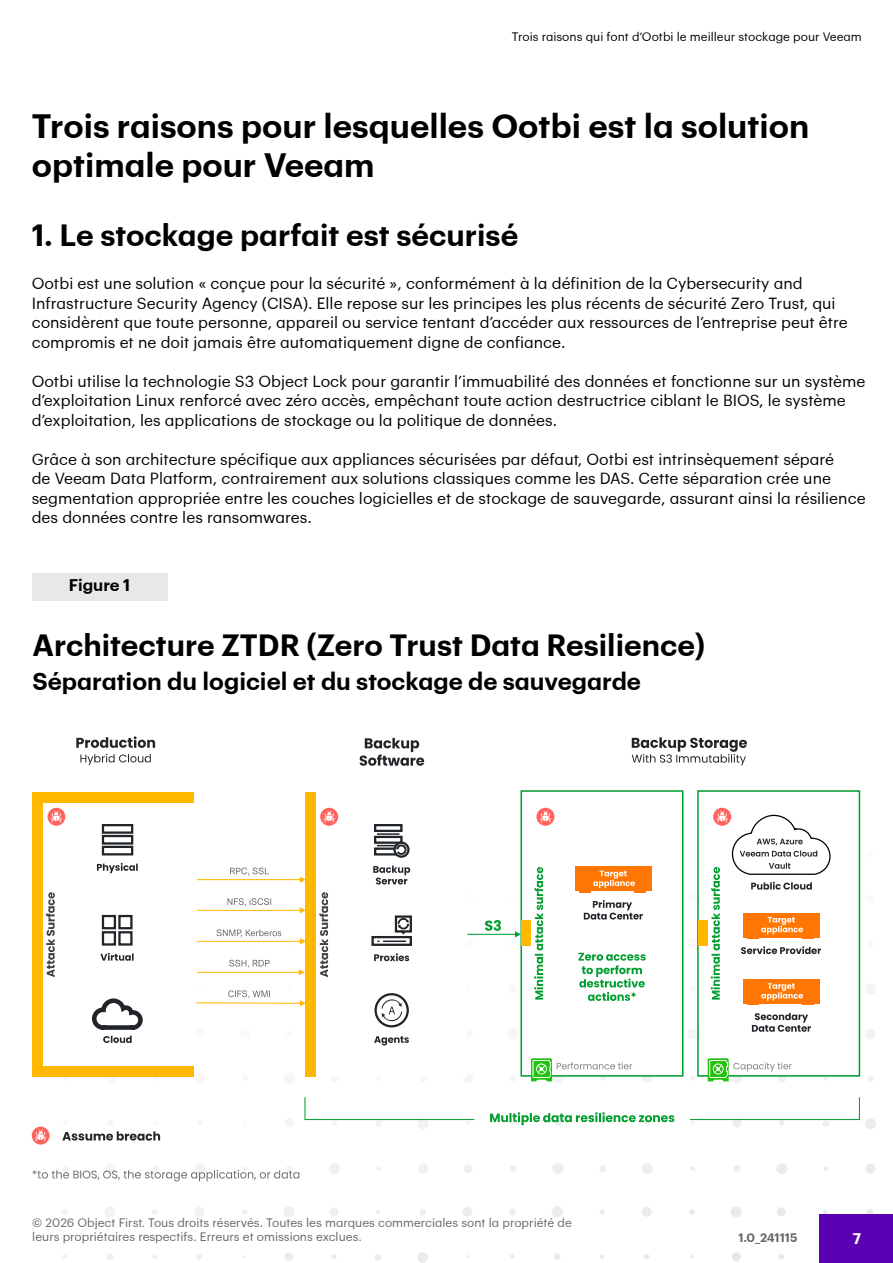
<style>
.page{position:relative;width:893px;height:1263px;background:#fff}
.page>*{position:absolute;margin:0;border:0;box-sizing:border-box;transform-origin:0 0}
.t1{font:700 33px/39.6px "Graphik OF Semi";color:#000}
.t2{font:700 30px "Graphik OF Semi";color:#000}
.t3{font:700 24px "Graphik OF Semi";color:#000}
.t4{font:700 16.5px "Graphik OF Semi";color:#000}
.t5{font:15.75px/19.5px "Graphik OF Regular";color:#000}
.t6{font:700 15px "Graphik OF Semi";color:#fff}
.t7{font:12px/14.4px "Graphik OF Regular";color:#666767}
.t8{font:12px "Graphik OF Regular";color:#000}
.t9{font:700 12px "Graphik OF Semi";letter-spacing:-.005em;color:#666767}
</style>
<div class="page">
<div style="left:819px;top:1214px;width:74px;height:49px;background:#5b00b3"></div>
<svg style="left:80px;top:754px;width:71px;height:11px"></svg>
<svg style="left:32px;top:1170px;width:267px;height:11px"></svg>
<svg style="left:76px;top:736px;width:79px;height:12px"></svg>
<svg style="left:197px;top:929px;width:108px;height:15px"></svg>
<svg style="left:196px;top:990px;width:109px;height:16px"></svg>
<svg style="left:197px;top:867px;width:108px;height:16px"></svg>
<svg style="left:197px;top:898px;width:108px;height:15px"></svg>
<svg style="left:197px;top:960px;width:108px;height:15px"></svg>
<div style="left:520px;top:790px;width:163px;height:287px;background:#fff;border:2px solid #009d2f"></div>
<svg style="left:534px;top:867px;width:9px;height:132px"></svg>
<svg style="left:360px;top:738px;width:64px;height:28px"></svg>
<svg style="left:467px;top:920px;width:54px;height:17px"></svg>
<svg style="left:632px;top:737px;width:115px;height:28px"></svg>
<div style="left:697px;top:790px;width:163px;height:287px;background:#fff;border:2px solid #009d2f"></div>
<div style="left:48px;top:808px;width:17px;height:18px;background:#ff635f;border-radius:50%"></div>
<svg style="left:51px;top:811px;width:11px;height:11px"></svg>
<svg style="left:62px;top:1131px;width:98px;height:10px"></svg>
<svg style="left:32px;top:1126px;width:18px;height:18px"></svg>
<svg style="left:35px;top:1129px;width:11px;height:12px"></svg>
<svg style="left:97px;top:863px;width:41px;height:10px"></svg>
<div style="left:102px;top:824px;width:31px;height:10px;border:2px solid #212529"></div>
<div style="left:102px;top:835px;width:31px;height:10px;border:2px solid #212529"></div>
<div style="left:102px;top:846px;width:31px;height:9px;border:2px solid #212529"></div>
<svg style="left:100px;top:953px;width:34px;height:8px"></svg>
<div style="left:102px;top:915px;width:14px;height:14px;border:2px solid #212529"></div>
<div style="left:102px;top:931px;width:14px;height:14px;border:2px solid #212529"></div>
<div style="left:118px;top:915px;width:15px;height:14px;border:2px solid #212529"></div>
<div style="left:118px;top:931px;width:15px;height:14px;border:2px solid #212529"></div>
<svg style="left:103px;top:1036px;width:29px;height:7px"></svg>
<svg style="left:92px;top:998px;width:51px;height:32px"></svg>
<div style="left:575px;top:867px;width:76px;height:24px;background:#ff7602"></div>
<svg style="left:579px;top:871px;width:66px;height:21px"></svg>
<div style="left:743px;top:979px;width:76px;height:24px;background:#ff7602"></div>
<hr style="left:747px;top:1001px;width:12px;height:4px;background:#ff7602">
<hr style="left:802px;top:1001px;width:11px;height:4px;background:#ff7602">
<svg style="left:752px;top:1013px;width:59px;height:19px"></svg>
<svg style="left:319px;top:892px;width:9px;height:85px"></svg>
<svg style="left:46px;top:892px;width:9px;height:85px"></svg>
<div style="left:32px;top:792px;width:10px;height:285px;background:#ffb800"></div>
<div style="left:305px;top:792px;width:11px;height:285px;background:#ffb800"></div>
<div style="left:522px;top:920px;width:9px;height:26px;background:#ffb800"></div>
<div style="left:698px;top:920px;width:10px;height:26px;background:#ffb800"></div>
<div style="left:32px;top:792px;width:161px;height:11px;background:#ffb800"></div>
<div style="left:32px;top:1066px;width:161px;height:11px;background:#ffb800"></div>
<svg style="left:320px;top:808px;width:18px;height:18px"></svg>
<svg style="left:324px;top:811px;width:11px;height:11px"></svg>
<svg style="left:536px;top:808px;width:18px;height:18px"></svg>
<svg style="left:540px;top:811px;width:11px;height:11px"></svg>
<div style="left:713px;top:808px;width:18px;height:18px;background:#ff635f;border-radius:50%"></div>
<svg style="left:373px;top:866px;width:37px;height:18px"></svg>
<hr style="left:377px;top:833px;width:22px;height:2px;background:#212529">
<div style="left:374px;top:824px;width:29px;height:8px;border:2px solid #212529"></div>
<div style="left:374px;top:836px;width:29px;height:8px;border:2px solid #212529"></div>
<div style="left:374px;top:847px;width:29px;height:8px;border:2px solid #212529"></div>
<div style="left:393px;top:841px;width:17px;height:17px;border:2px solid #212529;border-radius:50%"></div>
<svg style="left:377px;top:844px;width:30px;height:11px"></svg>
<svg style="left:374px;top:953px;width:35px;height:8px"></svg>
<svg style="left:394px;top:915px;width:18px;height:20px"></svg>
<div style="left:371px;top:936px;width:41px;height:10px;border:2px solid #212529"></div>
<hr style="left:383px;top:940px;width:23px;height:2px;background:#212529">
<svg style="left:374px;top:1036px;width:35px;height:9px"></svg>
<svg style="left:381px;top:999px;width:21px;height:22px"></svg>
<div style="left:374px;top:993px;width:35px;height:34px;border:2px solid #212529;border-radius:50%"></div>
<svg style="left:304px;top:1097px;width:556px;height:28px"></svg>
<svg style="left:711px;top:811px;width:120px;height:190px"></svg>
<svg style="left:584px;top:900px;width:59px;height:19px"></svg>
<svg style="left:531px;top:1058px;width:101px;height:23px"></svg>
<svg style="left:708px;top:1058px;width:84px;height:23px"></svg>
<svg style="left:578px;top:953px;width:68px;height:48px"></svg>
<div style="left:32px;top:573px;width:136px;height:27px;background:#e8e8e8"></div>
<p class="t8" style="left:512px;top:28px;width:351px">Trois raisons qui font d’Ootbi le meilleur stockage pour Veeam</p>
<h1 class="t1" style="left:32px;top:103px;width:779px">Trois raisons pour lesquelles Ootbi est la solution optimale pour Veeam</h1>
<h2 class="t2" style="left:32px;top:212px;width:488px">1. Le stockage parfait est sécurisé</h2>
<p class="t5" style="left:32px;top:273px;width:818px">Ootbi est une solution « conçue pour la sécurité », conformément à la définition de la Cybersecurity and Infrastructure Security Agency (CISA). Elle repose sur les principes les plus récents de sécurité Zero Trust, qui considèrent que toute personne, appareil ou service tentant d’accéder aux ressources de l’entreprise peut être compromis et ne doit jamais être automatiquement digne de confiance.</p>
<p class="t5" style="left:32px;top:370px;width:835px">Ootbi utilise la technologie S3 Object Lock pour garantir l’immuabilité des données et fonctionne sur un système d’exploitation Linux renforcé avec zéro accès, empêchant toute action destructrice ciblant le BIOS, le système d’exploitation, les applications de stockage ou la politique de données.</p>
<p class="t5" style="left:32px;top:448px;width:835px">Grâce à son architecture spécifique aux appliances sécurisées par défaut, Ootbi est intrinsèquement séparé<br>de Veeam Data Platform, contrairement aux solutions classiques comme les DAS. Cette séparation crée une segmentation appropriée entre les couches logicielles et de stockage de sauvegarde, assurant ainsi la résilience des données contre les ransomwares.</p>
<p class="t4" style="left:69px;top:573px;width:63px">Figure 1</p>
<h2 class="t2" style="left:32px;top:622px;width:674px">Architecture ZTDR (Zero Trust Data Resilience)</h2>
<h3 class="t3" style="left:32px;top:663px;width:610px">Séparation du logiciel et du stockage de sauvegarde</h3>
<p class="t7" style="left:32px;top:1214px;width:541px">© 2026 Object First. Tous droits réservés. Toutes les marques commerciales sont la propriété de leurs propriétaires respectifs. Erreurs et omissions exclues.</p>
<p class="t9" style="left:739px;top:1228px;width:60px">1.0_241115</p>
<p class="t6" style="left:853px;top:1227px;width:10px">7</p>
</div>
